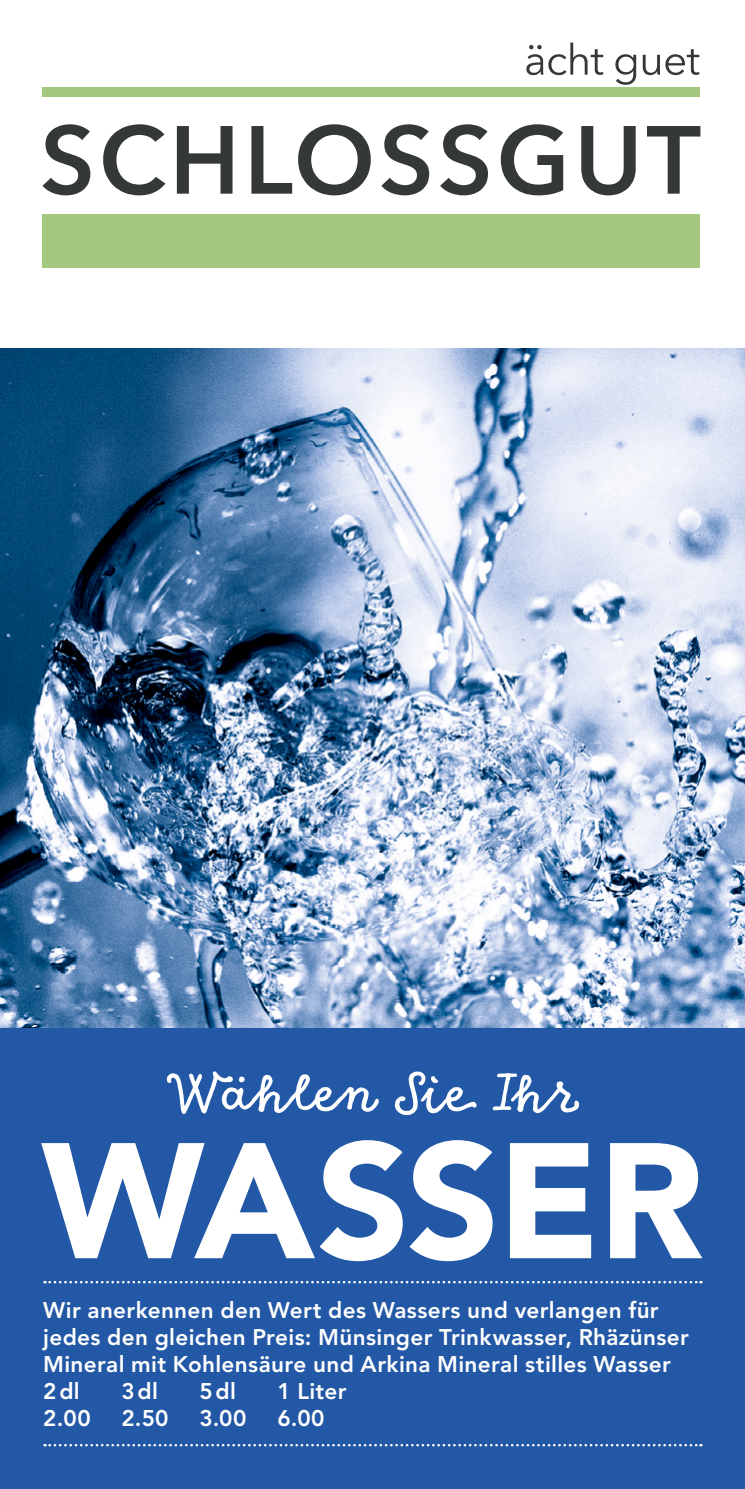
<style>
.page{position:relative;width:745px;height:1489px;background:#fff}
.page>*{position:absolute;margin:0;border:0;box-sizing:border-box;transform-origin:0 0}
.t1{font:900 162.5px "Avenir LT Std";letter-spacing:-.015em;color:#fff}
.t2{font:61.5px "Goodlife Script";letter-spacing:-.01em;color:#fff}
.t3{font:800 22.5px/27px "Avenir LT Std";letter-spacing:.015em;color:#fff}
</style>
<div class="page">
<img style="left:0;top:348px;width:744px;height:680px">
<svg style="left:42px;top:124px;width:48px;height:71px"></svg>
<svg style="left:103px;top:124px;width:62px;height:71px"></svg>
<svg style="left:177px;top:126px;width:55px;height:68px"></svg>
<svg style="left:251px;top:126px;width:41px;height:68px"></svg>
<svg style="left:298px;top:124px;width:72px;height:71px"></svg>
<svg style="left:381px;top:124px;width:48px;height:71px"></svg>
<svg style="left:440px;top:124px;width:47px;height:71px"></svg>
<svg style="left:500px;top:124px;width:63px;height:71px"></svg>
<svg style="left:581px;top:126px;width:54px;height:69px"></svg>
<svg style="left:647px;top:126px;width:53px;height:68px"></svg>
<div style="left:43px;top:214px;width:656px;height:53px;background:#a5c87f"></div>
<div style="left:43px;top:88px;width:656px;height:9px;background:#a5c87f"></div>
<svg style="left:526px;top:43px;width:77px;height:32px"></svg>
<svg style="left:615px;top:54px;width:20px;height:31px"></svg>
<svg style="left:642px;top:55px;width:17px;height:20px"></svg>
<svg style="left:665px;top:49px;width:34px;height:26px"></svg>
<div style="left:0;top:1028px;width:744px;height:460px;background:#2258a5"></div>
<svg style="left:44px;top:1280px;width:657px;height:3px"></svg>
<svg style="left:44px;top:1444px;width:657px;height:2px"></svg>
<h2 class="t2" style="left:165px;top:1060px;width:415px">Wählen Sie Ihr</h2>
<h1 class="t1" style="left:41px;top:1103px;width:663px">WASSER</h1>
<p class="t3" style="left:43px;top:1296px;width:647px">Wir anerkennen den Wert des Wassers und verlangen für jedes den gleichen Preis: Münsinger Trinkwasser, Rhäzünser Mineral mit Kohlensäure und Arkina Mineral stilles Wasser 2dl</p>
<p class="t3" style="left:121px;top:1377px;width:38px">3dl</p>
<p class="t3" style="left:199px;top:1377px;width:38px">5dl</p>
<p class="t3" style="left:277px;top:1377px;width:71px">1 Liter</p>
<p class="t3" style="left:43px;top:1404px;width:49px">2.00</p>
<p class="t3" style="left:121px;top:1404px;width:49px">2.50</p>
<p class="t3" style="left:199px;top:1404px;width:48px">3.00</p>
<p class="t3" style="left:277px;top:1404px;width:49px">6.00</p>
</div>
